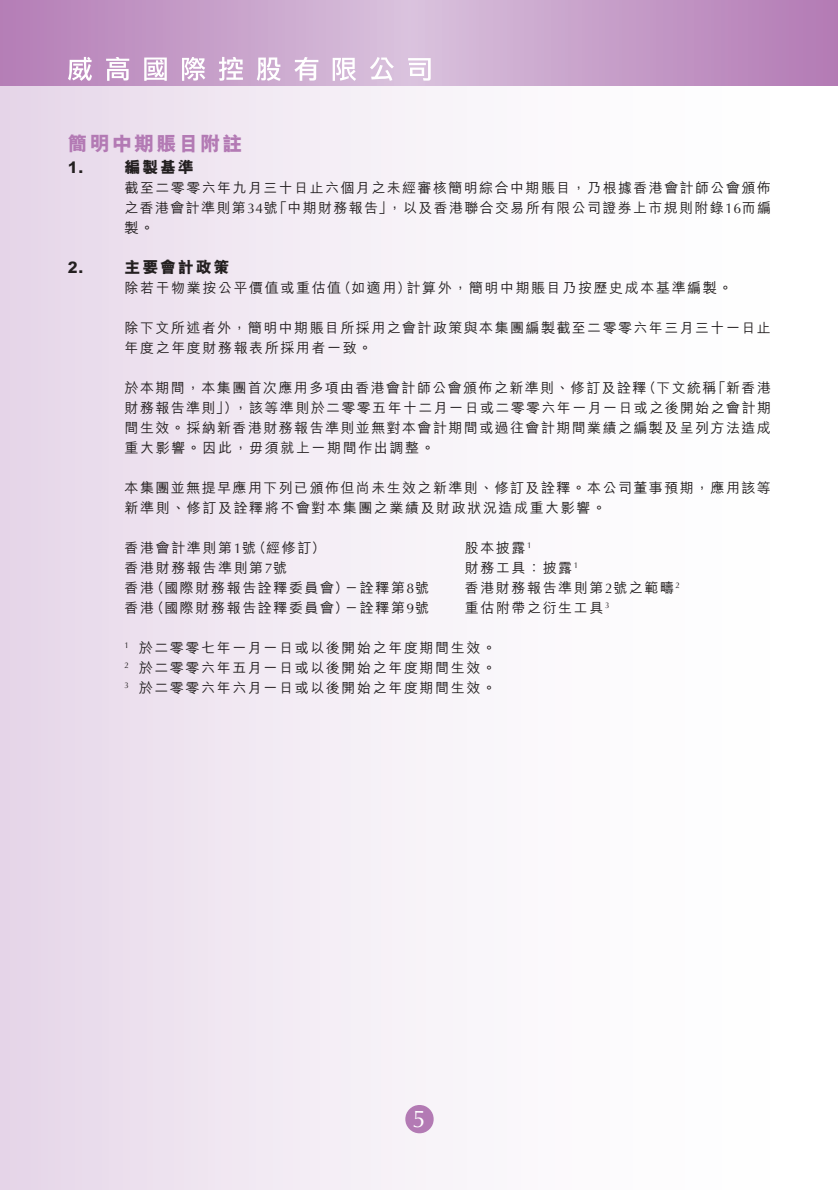
<style>
.page{position:relative;width:838px;height:1190px;background:#fff}
.page>*{position:absolute;margin:0;border:0;box-sizing:border-box;transform-origin:0 0}
.t1{font:24px "Optima";color:#fff}
.t2{font:800 20px "M Hei";letter-spacing:.105em;color:#b37ab4}
.t3{font:800 16px "M Hei";letter-spacing:.11em;color:#231f20}
.t4{font:500 14px/20px "M Hei";letter-spacing:.115em;color:#231f20;text-align:justify}
.s1{font-family:"Optima";font-weight:400}
</style>
<div class="page">
<div style="left:0;top:0;width:838px;height:1190px;background:linear-gradient(to right,#e8daeb,#fff)"></div>
<svg style="left:0;top:0;width:838px;height:85px;background:#c59dc8"></svg>
<svg style="left:68px;top:57px;width:24px;height:24px"></svg>
<svg style="left:106px;top:57px;width:23px;height:24px"></svg>
<svg style="left:144px;top:58px;width:23px;height:23px"></svg>
<svg style="left:182px;top:57px;width:23px;height:24px"></svg>
<svg style="left:219px;top:57px;width:24px;height:24px"></svg>
<svg style="left:257px;top:57px;width:24px;height:24px"></svg>
<svg style="left:294px;top:57px;width:24px;height:24px"></svg>
<svg style="left:333px;top:58px;width:23px;height:23px"></svg>
<svg style="left:370px;top:57px;width:24px;height:24px"></svg>
<svg style="left:408px;top:58px;width:23px;height:23px"></svg>
<svg style="left:405px;top:1105px;width:29px;height:28px"></svg>
<h2 class="t2" style="left:68px;top:136px;width:176px">簡明中期賬目附註</h2>
<p class="t3" style="left:68px;top:161px;width:17px">1.</p>
<p class="t3" style="left:125px;top:161px;width:71px">編製基準</p>
<p class="t4" style="left:125px;top:179px;width:648px">截至二零零六年九月三十日止六個月之未經審核簡明綜合中期賬目，乃根據香港會計師公會頒佈之香港會計準則第<span class="s1">34</span>號「中期財務報告」，以及香港聯合交易所有限公司證券上市規則附錄<span class="s1">16</span>而編製。</p>
<p class="t3" style="left:68px;top:261px;width:17px">2.</p>
<p class="t3" style="left:125px;top:261px;width:106px">主要會計政策</p>
<p class="t4" style="left:125px;top:279px;width:609px">除若干物業按公平價值或重估值（如適用）計算外，簡明中期賬目乃按歷史成本基準編製。</p>
<p class="t4" style="left:125px;top:319px;width:648px">除下文所述者外，簡明中期賬目所採用之會計政策與本集團編製截至二零零六年三月三十一日止年度之年度財務報表所採用者一致。</p>
<p class="t4" style="left:125px;top:379px;width:648px">於本期間，本集團首次應用多項由香港會計師公會頒佈之新準則、修訂及詮釋（下文統稱「新香港財務報告準則」），該等準則於二零零五年十二月一日或二零零六年一月一日或之後開始之會計期間生效。採納新香港財務報告準則並無對本會計期間或過往會計期間業績之編製及呈列方法造成重大影響。因此，毋須就上一期間作出調整。</p>
<p class="t4" style="left:125px;top:479px;width:648px">本集團並無提早應用下列已頒佈但尚未生效之新準則、修訂及詮釋。本公司董事預期，應用該等新準則、修訂及詮釋將不會對本集團之業績及財政狀況造成重大影響。</p>
<p class="t4" style="left:125px;top:539px;width:202px">香港會計準則第<span class="s1">1</span>號（經修訂）</p>
<p class="t4" style="left:465px;top:539px;width:68px">股本披露<sup>1</sup></p>
<p class="t4" style="left:125px;top:559px;width:164px">香港財務報告準則第<span class="s1">7</span>號</p>
<p class="t4" style="left:465px;top:559px;width:115px">財務工具：披露<sup>1</sup></p>
<p class="t4" style="left:125px;top:579px;width:306px">香港（國際財務報告詮釋委員會）－詮釋第<span class="s1">8</span>號</p>
<p class="t4" style="left:465px;top:579px;width:217px">香港財務報告準則第<span class="s1">2</span>號之範疇<sup>2</sup></p>
<p class="t4" style="left:125px;top:599px;width:306px">香港（國際財務報告詮釋委員會）－詮釋第<span class="s1">9</span>號</p>
<p class="t4" style="left:465px;top:599px;width:146px">重估附帶之衍生工具<sup>3</sup></p>
<p class="t4" style="left:125px;top:639px;width:373px"><sup>1</sup> 於二零零七年一月一日或以後開始之年度期間生效。<sup>2</sup> 於二零零六年五月一日或以後開始之年度期間生效。<sup>3</sup> 於二零零六年六月一日或以後開始之年度期間生效。</p>
<h1 class="t1" style="left:413px;top:1109px;width:15px">5</h1>
</div>
